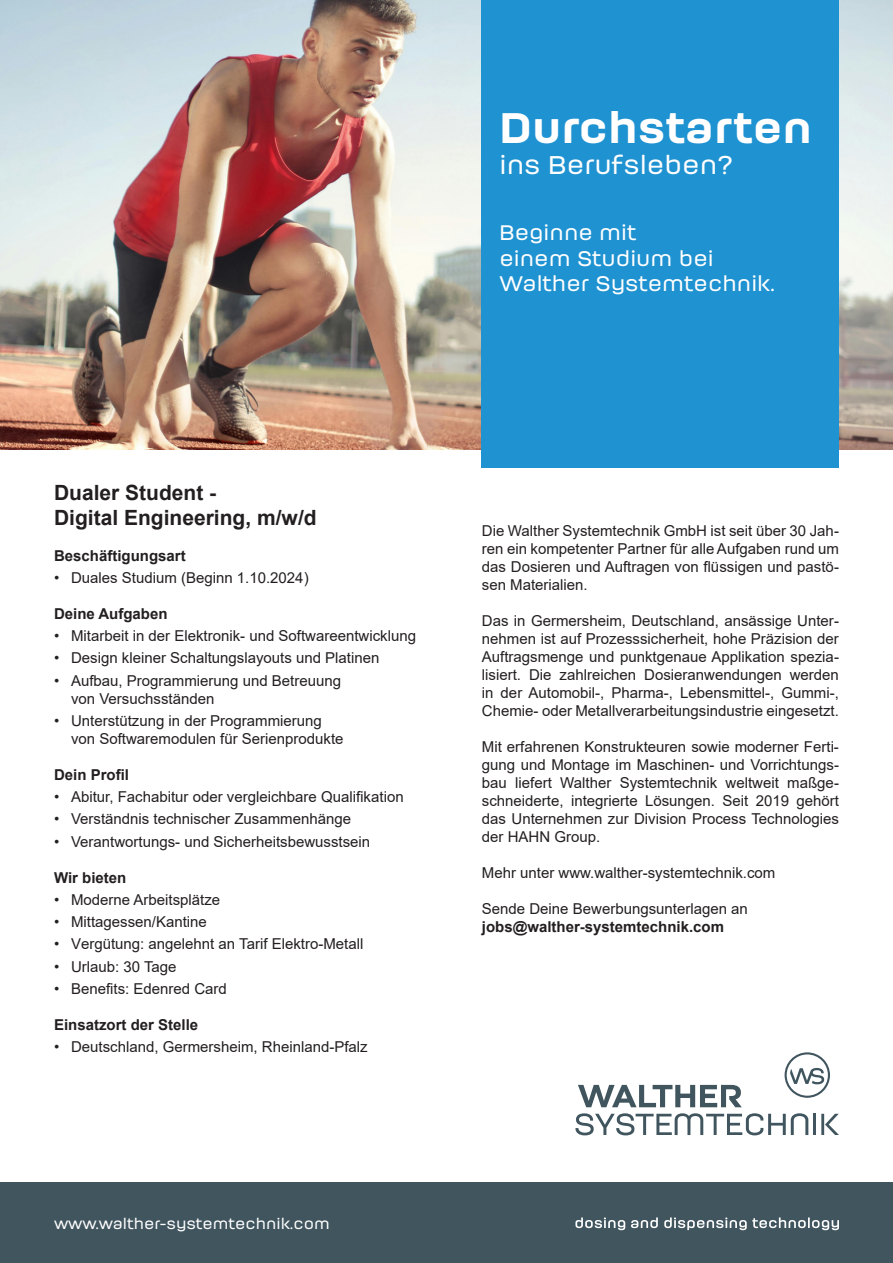
<style>
.page{position:relative;width:893px;height:1263px;background:#fff}
.page>*{position:absolute;margin:0;border:0;box-sizing:border-box;transform-origin:0 0}
.t1{font:900 42.6px "Moderna";color:#fff}
.t2{font:500 25.65px "Moderna";color:#fff}
.t3{font:500 21px/25.2px "Moderna";color:#fff}
.t4{font:700 21px/25.2px "Arial";color:#231f20}
.t5{font:15px/18px "Arial";color:#231f20}
.t6{font:700 15px "Arial";color:#231f20}
.t7{font:500 15px "Moderna";color:#fff}
.s1{font-weight:700}
</style>
<div class="page">
<img style="left:0;top:0;width:893px;height:449px">
<div style="left:482px;top:0;width:357px;height:468px;background:#1f92d1"></div>
<div style="left:0;top:1183px;width:893px;height:80px;background:#41555f"></div>
<svg style="left:578px;top:1085px;width:164px;height:22px"></svg>
<svg style="left:575px;top:1113px;width:233px;height:22px"></svg>
<hr style="left:813px;top:1114px;width:3px;height:21px;background:#41555f">
<svg style="left:821px;top:1114px;width:18px;height:21px"></svg>
<svg style="left:785px;top:1052px;width:45px;height:46px"></svg>
<svg style="left:575px;top:1217px;width:264px;height:13px"></svg>
<p class="t1" style="left:499px;top:95px;width:314px">Durchstarten</p>
<p class="t2" style="left:499px;top:145px;width:235px">ins Berufsleben?</p>
<p class="t3" style="left:499px;top:221px;width:277px">Beginne mit<br>einem Studium bei<br>Walther Systemtechnik.</p>
<p class="t4" style="left:54px;top:480px;width:264px">Dualer Student -<br>Digital Engineering, m/w/d</p>
<p class="t6" style="left:54px;top:545px;width:133px">Beschäftigungsart</p>
<p class="t5" style="left:54px;top:568px;width:256px">• Duales Studium (Beginn 1.10.2024)</p>
<p class="t6" style="left:54px;top:603px;width:115px">Deine Aufgaben</p>
<p class="t5" style="left:54px;top:627px;width:364px">• Mitarbeit in der Elektronik- und Softwareentwicklung</p>
<p class="t5" style="left:54px;top:649px;width:327px">• Design kleiner Schaltungslayouts und Platinen</p>
<p class="t5" style="left:71px;top:671px;width:272px;text-indent:-17px">• Aufbau, Programmierung und Betreuung von Versuchsständen</p>
<p class="t5" style="left:71px;top:711px;width:274px;text-indent:-17px">• Unterstützung in der Programmierung von Softwaremodulen für Serienprodukte</p>
<p class="t6" style="left:54px;top:764px;width:77px">Dein Profil</p>
<p class="t5" style="left:54px;top:788px;width:351px">• Abitur, Fachabitur oder vergleichbare Qualifikation</p>
<p class="t5" style="left:54px;top:810px;width:299px">• Verständnis technischer Zusammenhänge</p>
<p class="t5" style="left:54px;top:832px;width:318px">• Verantwortungs- und Sicherheitsbewusstsein</p>
<p class="t6" style="left:54px;top:867px;width:74px">Wir bieten</p>
<p class="t5" style="left:54px;top:890px;width:168px">• Moderne Arbeitsplätze</p>
<p class="t5" style="left:54px;top:913px;width:154px">• Mittagessen/Kantine</p>
<p class="t5" style="left:54px;top:935px;width:311px">• Vergütung: angelehnt an Tarif Elektro-Metall</p>
<p class="t5" style="left:54px;top:957px;width:124px">• Urlaub: 30 Tage</p>
<p class="t5" style="left:54px;top:979px;width:174px">• Benefits: Edenred Card</p>
<p class="t6" style="left:54px;top:1014px;width:146px">Einsatzort der Stelle</p>
<p class="t5" style="left:54px;top:1038px;width:315px">• Deutschland, Germersheim, Rheinland-Pfalz</p>
<p class="t7" style="left:54px;top:1212px;width:277px">www.walther-systemtechnik.com</p>
<p class="t5" style="left:482px;top:522px;width:359px;text-align:justify">Die Walther Systemtechnik GmbH ist seit über 30 Jah&shy;ren ein kompetenter Partner für alle Aufgaben rund um das Dosieren und Auftragen von flüssigen und pastö&shy;sen Materialien.</p>
<p class="t5" style="left:482px;top:612px;width:359px;text-align:justify">Das in Germersheim, Deutschland, ansässige Unter&shy;nehmen ist auf Prozesssicherheit, hohe Präzision der Auftragsmenge und punktgenaue Applikation spezia&shy;lisiert. Die zahlreichen Dosieranwendungen werden in der Automobil-, Pharma-, Lebensmittel-, Gummi-, Chemie- oder Metallverarbeitungsindustrie eingesetzt.</p>
<p class="t5" style="left:482px;top:738px;width:359px;text-align:justify">Mit erfahrenen Konstrukteuren sowie moderner Ferti&shy;gung und Montage im Maschinen- und Vorrichtungs&shy;bau liefert Walther Systemtechnik weltweit maßge&shy;schneiderte, integrierte Lösungen. Seit 2019 gehört das Unternehmen zur Division Process Technologies der HAHN Group.</p>
<p class="t5" style="left:482px;top:864px;width:295px">Mehr unter www.walther-systemtechnik.com</p>
<p class="t5" style="left:482px;top:900px;width:267px">Sende Deine Bewerbungsunterlagen an <span class="s1">jobs@walther-systemtechnik.com</span></p>
</div>
